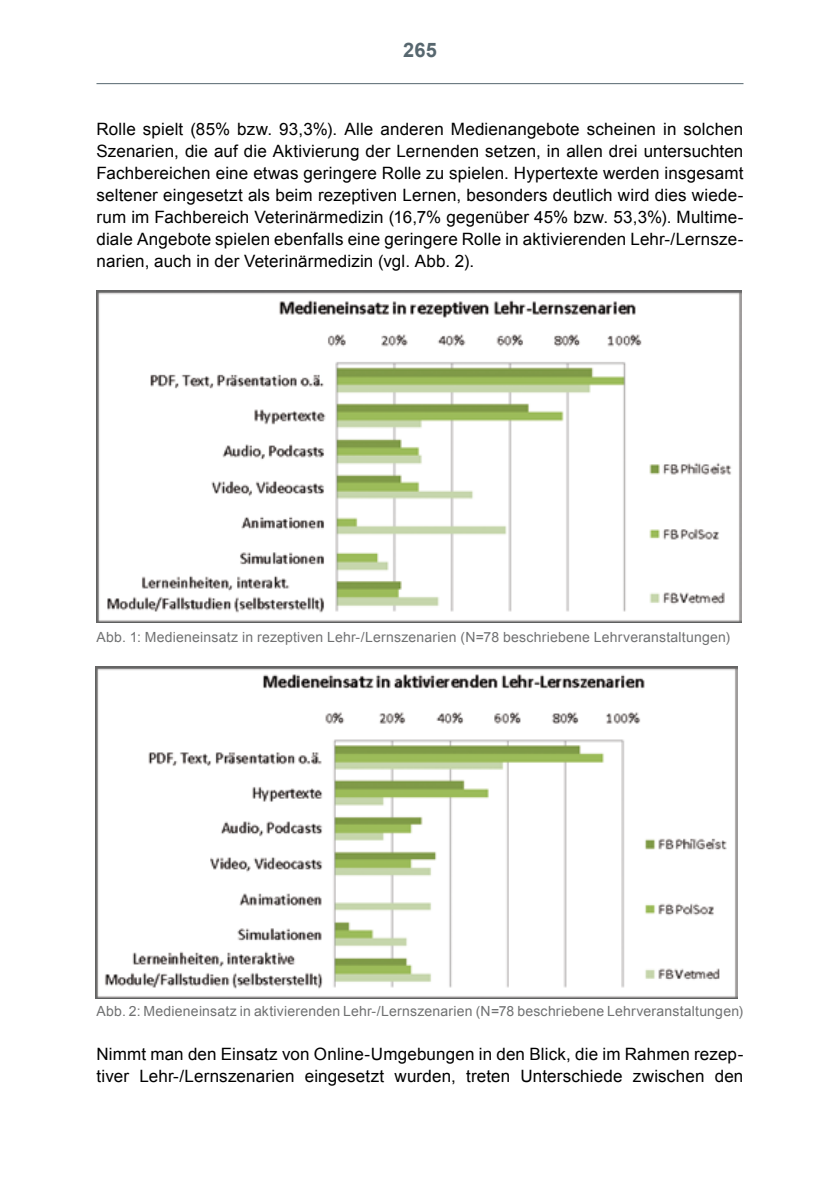
<style>
.page{position:relative;width:840px;height:1191px;background:#fff}
.page>*{position:absolute;margin:0;border:0;box-sizing:border-box;transform-origin:0 0}
.t1{font:700 20px "Arial";color:#57676f}
.t2{font:17px/22px "Arial";letter-spacing:.01em;color:#000;text-align:justify}
.t3{font:14px "Arial";letter-spacing:.015em;color:#707172}
</style>
<div class="page">
<hr style="left:96px;top:83px;width:647px;height:1px;background:#57676f">
<img style="left:96px;top:291px;width:645px;height:331px">
<img style="left:95px;top:666px;width:642px;height:332px">
<p class="t1" style="left:403px;top:36px;width:35px">265</p>
<p class="t2" style="left:96px;top:119px;width:648px">Rolle spielt (85% bzw. 93,3%). Alle anderen Medienangebote scheinen in solchen Szenarien, die auf die Aktivierung der Lernenden setzen, in allen drei untersuchten Fachbereichen eine etwas geringere Rolle zu spielen. Hypertexte werden insgesamt seltener eingesetzt als beim rezeptiven Lernen, besonders deutlich wird dies wiede&shy;rum im Fachbereich Veterinärmedizin (16,7% gegenüber 45% bzw. 53,3%). Multime&shy;diale Angebote spielen ebenfalls eine geringere Rolle in aktivierenden Lehr-/Lernsze&shy;narien, auch in der Veterinärmedizin (vgl. Abb. 2).</p>
<p class="t3" style="left:96px;top:627px;width:634px">Abb. 1: Medieneinsatz in rezeptiven Lehr-/Lernszenarien (N=78 beschriebene Lehrveranstaltungen)</p>
<p class="t3" style="left:96px;top:1001px;width:648px">Abb. 2: Medieneinsatz in aktivierenden Lehr-/Lernszenarien (N=78 beschriebene Lehrveranstaltungen)</p>
<p class="t2" style="left:96px;top:1043px;width:648px">Nimmt man den Einsatz von Online-Umgebungen in den Blick, die im Rahmen rezep&shy;tiver Lehr-/Lernszenarien eingesetzt wurden, treten Unterschiede zwischen den</p>
</div>
